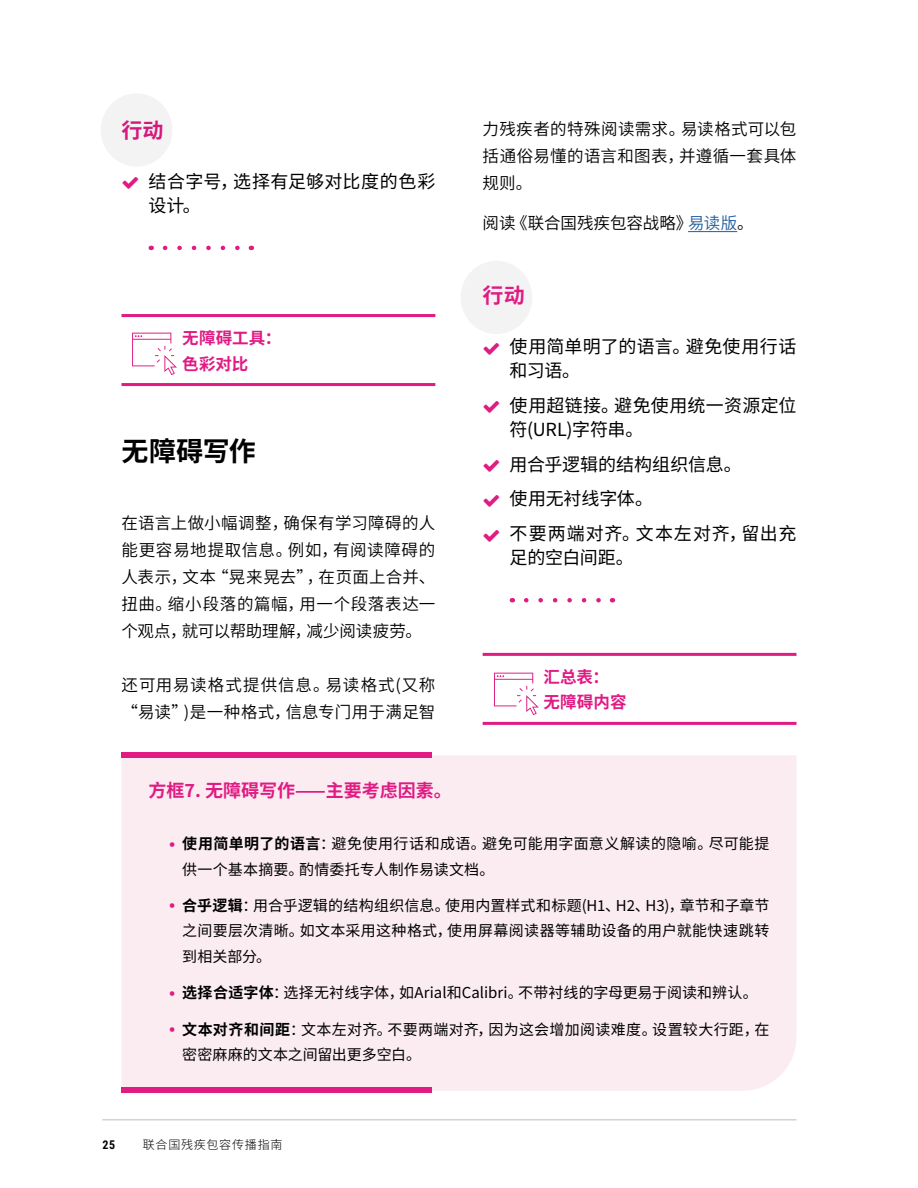
<style>
.page{position:relative;width:918px;height:1188px;background:#fff}
.page>*{position:absolute;margin:0;border:0;box-sizing:border-box;transform-origin:0 0}
.t1{font:700 27px "Source Han Sans CN";letter-spacing:-.005em;color:#000}
.action_title{font:700 21px "Source Han Sans CN";color:#e01b83}
.t2{font:18px/24px "Source Han Sans CN";letter-spacing:.01em;color:#000}
.t3{font:18px/24px "Source Han Sans CN";letter-spacing:.04em;color:#000}
.box_title_pink{font:700 18px "Source Han Sans CN";color:#e01b83}
.TX_ragged_column{font:16.5px/27px "Source Han Sans CN";letter-spacing:.02em;color:#000;text-align:justify}
.hotlink_rule{font:700 16.5px/25.5px "Source Han Sans CN";letter-spacing:.005em;color:#e01b83}
.TX_ragged_column-2{font:16.5px "Source Han Sans CN";color:#000}
.t4{font:15px/25.5px "Source Han Sans CN";letter-spacing:.015em;color:#000}
.t5{font:300 12px "Source Han Sans CN";letter-spacing:.06em;color:#000}
.t6{font:700 12px "Roboto Condensed";color:#000}
.s1{color:#215e9e}
.s2{font-family:"Roboto";font-weight:900;font-size:18px;color:#e01b83}
.s3{font-weight:700}
</style>
<div class="page">
<hr style="left:102px;top:1119px;width:695px;height:1px;background:#d1d3d4">
<div style="left:460px;top:261px;width:72px;height:73px;background:#f3f3f3;border-radius:50%"></div>
<svg style="left:165px;top:246px;width:75px;height:4px"></svg>
<hr style="left:122px;top:314px;width:313px;height:3px;background:#e01b83">
<hr style="left:122px;top:383px;width:313px;height:3px;background:#e01b83">
<hr style="left:688px;top:231px;width:49px;height:1px;background:#215e9e">
<svg style="left:526px;top:598px;width:75px;height:4px"></svg>
<hr style="left:483px;top:653px;width:313px;height:3px;background:#e01b83">
<hr style="left:483px;top:722px;width:313px;height:3px;background:#e01b83">
<div style="left:121px;top:755px;width:675px;height:336px;background:#fbecf1"></div>
<div style="left:121px;top:753px;width:311px;height:5px;background:#e01b83"></div>
<div style="left:121px;top:1088px;width:311px;height:5px;background:#e01b83"></div>
<div style="left:101px;top:93px;width:72px;height:74px;background:#f3f3f3;border-radius:50%"></div>
<svg style="left:132px;top:333px;width:45px;height:42px"></svg>
<svg style="left:494px;top:673px;width:45px;height:42px"></svg>
<p class="action_title" style="left:122px;top:119px;width:44px">行动</p>
<p class="t2" style="left:148px;top:170px;width:288px">结合字号，选择有足够对比度的色彩设计。</p>
<p class="hotlink_rule" style="left:182px;top:326px;width:101px">无障碍工具：色彩对比</p>
<h2 class="t1" style="left:122px;top:436px;width:136px">无障碍写作</h2>
<p class="TX_ragged_column" style="left:122px;top:509px;width:315px">在语言上做小幅调整，确保有学习障碍的人能更容易地提取信息。例如，有阅读障碍的人表示，文本“晃来晃去”，在页面上合并、扭曲。缩小段落的篇幅，用一个段落表达一个观点，就可以帮助理解，减少阅读疲劳。</p>
<p class="TX_ragged_column" style="left:122px;top:671px;width:315px">还可用易读格式提供信息。易读格式(又称“易读”)是一种格式，信息专门用于满足智</p>
<p class="TX_ragged_column" style="left:483px;top:115px;width:315px">力残疾者的特殊阅读需求。易读格式可以包括通俗易懂的语言和图表，并遵循一套具体规则。</p>
<p class="TX_ragged_column-2" style="left:483px;top:214px;width:273px">阅读《联合国残疾包容战略》<span class="s1">易读版</span>。</p>
<p class="action_title" style="left:483px;top:284px;width:44px">行动</p>
<p class="t2" style="left:510px;top:335px;width:288px">使用简单明了的语言。避免使用行话和习语。</p>
<p class="t2" style="left:510px;top:394px;width:288px">使用超链接。避免使用统一资源定位符(URL)字符串。</p>
<p class="t2" style="left:510px;top:452px;width:234px">用合乎逻辑的结构组织信息。</p>
<p class="t2" style="left:510px;top:487px;width:145px">使用无衬线字体。</p>
<p class="t3" style="left:510px;top:522px;width:288px">不要两端对齐。文本左对齐，留出充足的空白间距。</p>
<p class="hotlink_rule" style="left:543px;top:664px;width:85px">汇总表：无障碍内容</p>
<p class="box_title_pink" style="left:148px;top:780px;width:305px">方框7. 无障碍写作——主要考虑因素。</p>
<p class="t4" style="left:182px;top:831px;width:589px;text-indent:-14px"><span class="s2">•</span> <span class="s3">使用简单明了的语言</span>：避免使用行话和成语。避免可能用字面意义解读的隐喻。尽可能提供一个基本摘要。酌情委托专人制作易读文档。</p>
<p class="t4" style="left:182px;top:893px;width:589px;text-align:justify;text-indent:-14px"><span class="s2">•</span> <span class="s3">合乎逻辑</span>：用合乎逻辑的结构组织信息。使用内置样式和标题(H1、H2、H3)，章节和子章节之间要层次清晰。如文本采用这种格式，使用屏幕阅读器等辅助设备的用户就能快速跳转到相关部分。</p>
<p class="t4" style="left:169px;top:980px;width:591px"><span class="s2">•</span> <span class="s3">选择合适字体</span>：选择无衬线字体，如Arial和Calibri。不带衬线的字母更易于阅读和辨认。</p>
<p class="t4" style="left:182px;top:1017px;width:589px;text-indent:-14px"><span class="s2">•</span> <span class="s3">文本对齐和间距</span>：文本左对齐。不要两端对齐，因为这会增加阅读难度。设置较大行距，在密密麻麻的文本之间留出更多空白。</p>
<p class="t6" style="left:102px;top:1136px;width:14px">25</p>
<p class="t5" style="left:143px;top:1138px;width:141px">联合国残疾包容传播指南</p>
</div>
